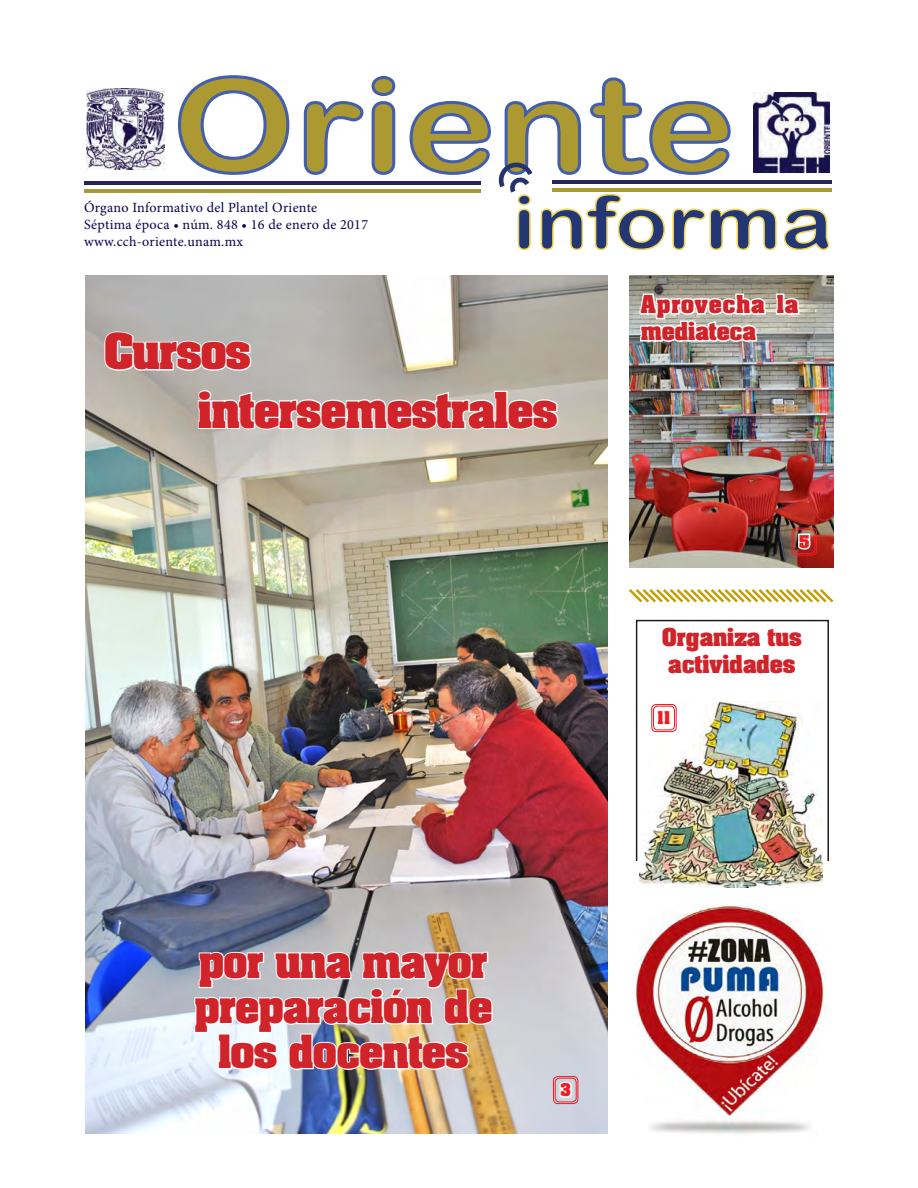
<style>
.page{position:relative;width:918px;height:1188px;background:#fff}
.page>*{position:absolute;margin:0;border:0;box-sizing:border-box;transform-origin:0 0}
.t1{font:130.5px "Arial Rounded MT Bold";color:#ad9932;scale:1.18 1}
.t2{font:73.95px "Arial Rounded MT Bold";color:#223773;scale:1.16 1}
.titular_pirmera_llam{font:700 42px "Aachen";letter-spacing:-.02em;color:#d1232a}
.titular_pirmera_llam-2{font:700 39px "Aachen";letter-spacing:-.02em;color:#d1232a}
.llamadas_peques_OK{font:700 21px "Aachen";color:#d1232a}
.llamadas_peques_OK-2{font:700 21px/27px "Aachen";letter-spacing:.04em;color:#d1232a}
.pase{font:700 15px "Aachen";color:#ee1d23}
.t3{font:14.1px "Minion Pro";letter-spacing:.02em;color:#0a024e}
</style>
<div class="page">
<svg style="left:178px;top:75px;width:112px;height:100px"></svg>
<svg style="left:303px;top:76px;width:93px;height:99px"></svg>
<img style="left:86px;top:89px;width:79px;height:81px">
<hr style="left:85px;top:181px;width:396px;height:4px;background:#26235d">
<hr style="left:84px;top:189px;width:397px;height:4px;background:#ad9932">
<hr style="left:553px;top:180px;width:279px;height:4px;background:#26235d">
<hr style="left:552px;top:188px;width:280px;height:4px;background:#ad9932">
<svg style="left:409px;top:77px;width:421px;height:174px"></svg>
<div style="left:636px;top:620px;width:193px;height:253px;border:2px solid #231f20"></div>
<div style="left:635px;top:862px;width:199px;height:17px;background:#fff"></div>
<img style="left:639px;top:702px;width:184px;height:185px">
<svg style="left:629px;top:589px;width:205px;height:14px"></svg>
<img style="left:85px;top:275px;width:523px;height:858px">
<svg style="left:103px;top:330px;width:456px;height:113px;background:#c2beb6"></svg>
<img style="left:193px;top:944px;width:301px;height:140px">
<img style="left:630px;top:275px;width:204px;height:293px">
<svg style="left:774px;top:292px;width:27px;height:25px"></svg>
<svg style="left:638px;top:280px;width:129px;height:64px"></svg>
<img style="left:635px;top:906px;width:191px;height:228px">
<div style="left:555px;top:1078px;width:22px;height:24px;border:1px solid #ee1d23;border-radius:4px"></div>
<div style="left:553px;top:1076px;width:25px;height:28px;border:1px solid #ee1d23;border-radius:4px"></div>
<svg style="left:557px;top:1080px;width:17px;height:20px"></svg>
<div style="left:653px;top:706px;width:22px;height:24px;border:1px solid #ee1d23;border-radius:4px"></div>
<div style="left:651px;top:704px;width:26px;height:28px;border:1px solid #ee1d23;border-radius:4px"></div>
<div style="left:793px;top:529px;width:22px;height:25px;border:1px solid #ee1d23;border-radius:4px"></div>
<div style="left:792px;top:528px;width:25px;height:27px;border:1px solid #ee1d23;border-radius:4px"></div>
<svg style="left:797px;top:532px;width:16px;height:20px"></svg>
<p class="t1" style="left:173px;top:48px;width:479px">Oriente</p>
<p class="t2" style="left:513px;top:179px;width:277px">informa</p>
<p class="t3" style="left:84px;top:198px;width:235px">Órgano Informativo del Plantel Oriente</p>
<p class="t3" style="left:84px;top:215px;width:286px">Séptima época • núm. 848 • 16 de enero de 2017</p>
<p class="t3" style="left:84px;top:232px;width:161px">www.cch-oriente.unam.mx</p>
<p class="titular_pirmera_llam" style="left:104px;top:320px;width:148px">Cursos</p>
<p class="titular_pirmera_llam" style="left:198px;top:378px;width:361px">intersemestrales</p>
<p class="llamadas_peques_OK-2" style="left:641px;top:290px;width:159px">Aprovecha la mediateca</p>
<p class="pase" style="left:799px;top:530px;width:11px">5</p>
<p class="llamadas_peques_OK" style="left:662px;top:621px;width:141px">Organiza tus</p>
<p class="llamadas_peques_OK" style="left:668px;top:648px;width:129px">actividades</p>
<p class="pase" style="left:657px;top:707px;width:15px">11</p>
<p class="titular_pirmera_llam-2" style="left:199px;top:932px;width:290px">por una mayor</p>
<p class="titular_pirmera_llam-2" style="left:194px;top:977px;width:299px">preparación de</p>
<p class="titular_pirmera_llam-2" style="left:218px;top:1022px;width:252px">los docentes</p>
<p class="pase" style="left:561px;top:1079px;width:12px">3</p>
</div>
